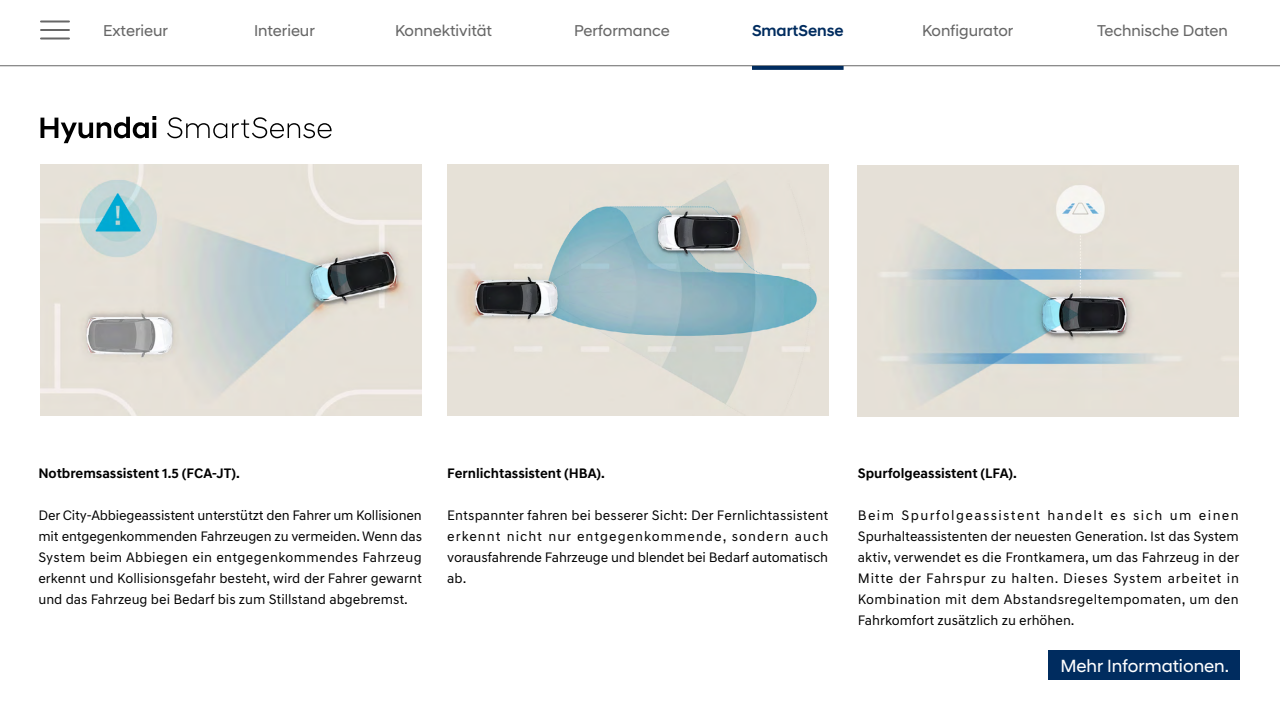
<style>
.page{position:relative;width:1280px;height:720px;background:#fff}
.page>*{position:absolute;margin:0;border:0;box-sizing:border-box;transform-origin:0 0}
.t1{font:18px "Hyundai Sans Head";color:#fff}
.t2{font:16px "Hyundai Sans Head";color:#676767}
.t3{font:500 16px "Hyundai Sans Head";color:#002c5f}
.t4{font:14px/21px "Hyundai Sans Text";color:#000;text-align:justify}
.t5{font:700 14px "Hyundai Sans Text";color:#000}
</style>
<div class="page">
<img style="left:447px;top:164px;width:381px;height:252px">
<img style="left:40px;top:164px;width:381px;height:252px">
<img style="left:858px;top:165px;width:381px;height:252px">
<hr style="left:0;top:66px;width:1280px;height:1px;background:#676767">
<hr style="left:41px;top:20px;width:28px;height:2px;background:#676767">
<hr style="left:41px;top:38px;width:28px;height:2px;background:#676767">
<hr style="left:41px;top:29px;width:28px;height:2px;background:#676767">
<svg style="left:752px;top:66px;width:92px;height:4px"></svg>
<svg style="left:41px;top:116px;width:115px;height:27px"></svg>
<svg style="left:167px;top:117px;width:165px;height:21px"></svg>
<div style="left:1048px;top:650px;width:192px;height:30px;background:#002c5f"></div>
<p class="t2" style="left:103px;top:21px;width:66px">Exterieur</p>
<p class="t2" style="left:254px;top:21px;width:62px">Interieur</p>
<p class="t2" style="left:395px;top:21px;width:99px">Konnektivität</p>
<p class="t2" style="left:574px;top:21px;width:97px">Performance</p>
<p class="t3" style="left:752px;top:21px;width:93px">SmartSense</p>
<p class="t2" style="left:922px;top:21px;width:93px">Konfigurator</p>
<p class="t2" style="left:1097px;top:21px;width:132px">Technische Daten</p>
<p class="t5" style="left:38px;top:464px;width:203px">Notbremsassistent 1.5 (FCA-JT).</p>
<p class="t4" style="left:38px;top:505px;width:385px">Der City-Abbiegeassistent unterstützt den Fahrer um Kollisionen mit entgegenkommenden Fahrzeugen zu vermeiden. Wenn das System beim Abbiegen ein entgegenkommendes Fahrzeug erkennt und Kollisionsgefahr besteht, wird der Fahrer gewarnt und das Fahrzeug bei Bedarf bis zum Stillstand abgebremst.</p>
<p class="t5" style="left:447px;top:464px;width:159px">Fernlichtassistent (HBA).</p>
<p class="t4" style="left:447px;top:504px;width:383px">Entspannter fahren bei besserer Sicht: Der Fernlichtassistent erkennt nicht nur entgegenkommende, sondern auch vorausfahrende Fahrzeuge und blendet bei Bedarf automatisch ab.</p>
<p class="t5" style="left:858px;top:464px;width:161px">Spurfolgeassistent (LFA).</p>
<p class="t4" style="left:858px;top:504px;width:383px">Beim Spurfolgeassistent handelt es sich um einen Spurhalteassistenten der neuesten Generation. Ist das System aktiv, verwendet es die Frontkamera, um das Fahrzeug in der Mitte der Fahrspur zu halten. Dieses System arbeitet in Kombination mit dem Abstandsregeltempomaten, um den Fahrkomfort zusätzlich zu erhöhen.</p>
<p class="t1" style="left:1060px;top:655px;width:170px">Mehr Informationen.</p>
</div>
